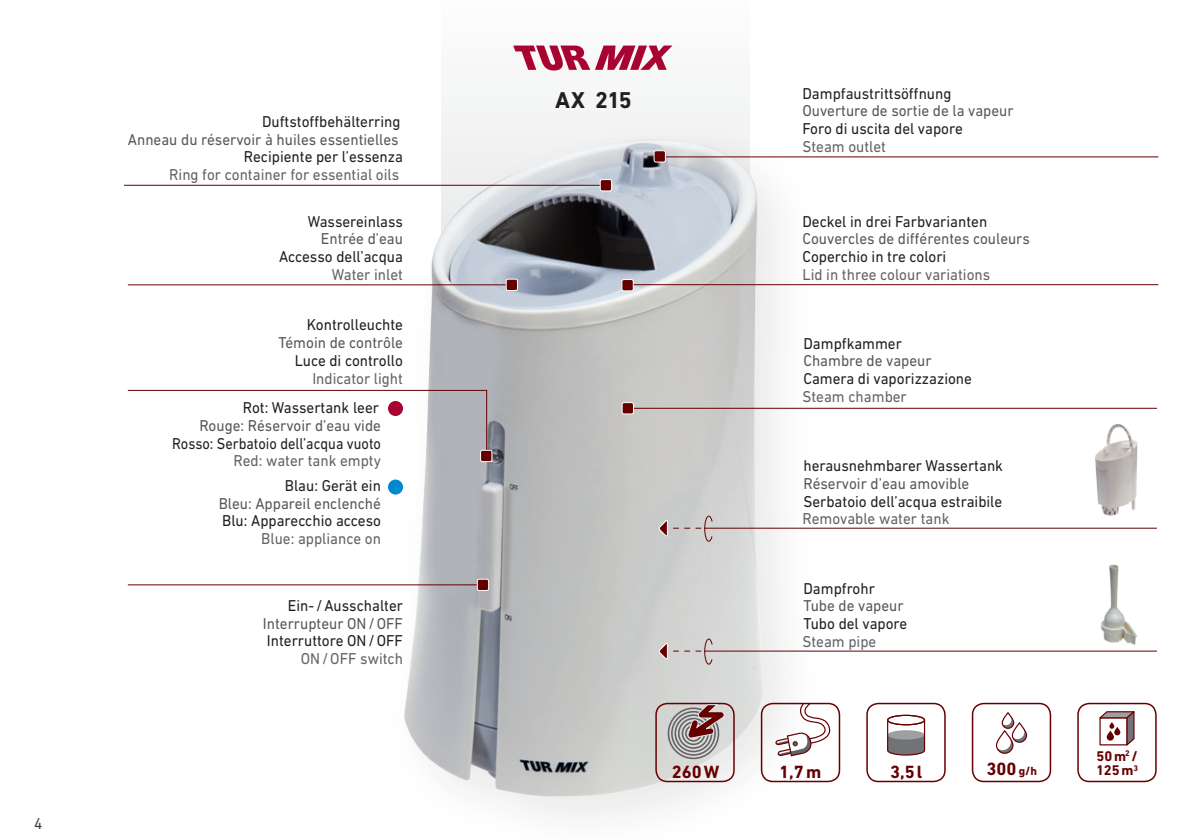
<style>
.page{position:relative;width:1191px;height:840px;background:#fff}
.page>*{position:absolute;margin:0;border:0;box-sizing:border-box;transform-origin:0 0}
.t1{font:700 23.2px "DIN Next LT Pro";color:#231f20}
.t2{font:700 18px "DIN Next LT Pro";color:#600}
.t3{font:16px "DIN Next LT Pro";color:#231f20;scale:.95 1}
.t4{font:16px "DIN Next LT Pro";color:#57585a;scale:.95 1}
.t5{font:16px "DIN Next LT Pro";color:#636366;scale:.95 1}
.t6{font:16px "DIN Next LT Pro";color:#231f20;scale:.9 1}
.t7{font:16px "DIN Next LT Pro";color:#3e3e3f;scale:.95 1}
.t8{font:700 14.2px "DIN Next LT Pro";color:#600}
.t9{font:700 12px "DIN Next LT Pro";color:#600}
</style>
<div class="page">
<div style="left:441px;top:0;width:308px;height:457px;background:#f8f8f9"></div>
<img style="left:375px;top:115px;width:429px;height:701px">
<img style="left:1095px;top:424px;width:43px;height:92px">
<img style="left:1101px;top:564px;width:36px;height:81px">
<div style="left:655px;top:702px;width:79px;height:79px;border:2px solid #600;border-radius:11px"></div>
<div style="left:667px;top:707px;width:52px;height:51px;border:2px solid #636366;border-radius:50%"></div>
<div style="left:671px;top:710px;width:45px;height:45px;border:2px solid #636366;border-radius:50%"></div>
<div style="left:674px;top:714px;width:38px;height:37px;border:2px solid #636366;border-radius:50%"></div>
<div style="left:678px;top:717px;width:31px;height:31px;border:2px solid #636366;border-radius:50%"></div>
<div style="left:681px;top:721px;width:24px;height:23px;border:2px solid #636366;border-radius:50%"></div>
<div style="left:685px;top:724px;width:17px;height:17px;border:2px solid #636366;border-radius:50%"></div>
<svg style="left:687px;top:702px;width:38px;height:37px"></svg>
<div style="left:761px;top:702px;width:79px;height:79px;border:2px solid #600;border-radius:11px"></div>
<svg style="left:773px;top:702px;width:63px;height:54px"></svg>
<div style="left:866px;top:702px;width:79px;height:79px;border:2px solid #600;border-radius:11px"></div>
<div style="left:887px;top:714px;width:38px;height:11px;border:1px solid #600;border-radius:50%"></div>
<svg style="left:887px;top:718px;width:38px;height:37px"></svg>
<div style="left:1077px;top:702px;width:79px;height:79px;border:2px solid #600;border-radius:11px"></div>
<svg style="left:1099px;top:711px;width:36px;height:35px"></svg>
<svg style="left:1106px;top:730px;width:8px;height:10px"></svg>
<svg style="left:1114px;top:726px;width:6px;height:9px"></svg>
<div style="left:971px;top:702px;width:80px;height:79px;border:2px solid #600;border-radius:11px"></div>
<svg style="left:997px;top:714px;width:29px;height:38px"></svg>
<div style="left:1001px;top:711px;width:13px;height:17px;border:1px solid #600;border-radius:6px"></div>
<div style="left:1011px;top:722px;width:16px;height:20px;border:1px solid #600;border-radius:7px"></div>
<div style="left:996px;top:729px;width:17px;height:24px;border:1px solid #600;border-radius:8px"></div>
<svg style="left:127px;top:389px;width:360px;height:67px"></svg>
<hr style="left:128px;top:584px;width:349px;height:1px;background:#600">
<hr style="left:128px;top:284px;width:382px;height:1px;background:#600">
<div style="left:506px;top:279px;width:11px;height:11px;background:#600;border-radius:2px"></div>
<div style="left:506px;top:279px;width:12px;height:11px;border:1px solid #fff;border-radius:2px"></div>
<hr style="left:124px;top:185px;width:480px;height:1px;background:#600">
<hr style="left:627px;top:284px;width:531px;height:1px;background:#600">
<hr style="left:628px;top:407px;width:529px;height:1px;background:#600">
<hr style="left:704px;top:527px;width:453px;height:1px;background:#600">
<hr style="left:704px;top:650px;width:453px;height:1px;background:#600">
<hr style="left:659px;top:156px;width:499px;height:1px;background:#600">
<div style="left:477px;top:579px;width:11px;height:11px;background:#600;border-radius:2px"></div>
<div style="left:477px;top:578px;width:12px;height:12px;border:1px solid #fff;border-radius:2px"></div>
<div style="left:480px;top:450px;width:12px;height:11px;background:#600;border-radius:2px"></div>
<div style="left:480px;top:450px;width:12px;height:11px;border:1px solid #fff;border-radius:2px"></div>
<div style="left:600px;top:179px;width:11px;height:12px;background:#600;border-radius:2px"></div>
<div style="left:600px;top:179px;width:12px;height:12px;border:1px solid #fff;border-radius:2px"></div>
<div style="left:622px;top:279px;width:11px;height:12px;background:#600;border-radius:2px"></div>
<div style="left:621px;top:279px;width:12px;height:12px;border:1px solid #fff;border-radius:2px"></div>
<div style="left:622px;top:402px;width:11px;height:12px;background:#600;border-radius:2px"></div>
<div style="left:622px;top:402px;width:11px;height:12px;border:1px solid #fff;border-radius:2px"></div>
<div style="left:654px;top:151px;width:11px;height:11px;background:#600;border-radius:2px"></div>
<div style="left:654px;top:150px;width:11px;height:12px;border:1px solid #fff;border-radius:2px"></div>
<div style="left:388px;top:479px;width:15px;height:15px;background:#0089cf;border-radius:50%"></div>
<div style="left:388px;top:401px;width:15px;height:15px;background:#a80331;border-radius:50%"></div>
<svg style="left:658px;top:515px;width:55px;height:27px"></svg>
<svg style="left:658px;top:637px;width:55px;height:27px"></svg>
<svg style="left:513px;top:46px;width:159px;height:24px"></svg>
<p class="t7" style="left:34px;top:814px;width:10px">4</p>
<p class="t3" style="left:262px;top:112px;width:147px">Duftstoffbehälterring</p>
<p class="t4" style="left:128px;top:130px;width:286px">Anneau du réservoir à huiles essentielles</p>
<p class="t3" style="left:244px;top:148px;width:169px">Recipiente per l’essenza</p>
<p class="t5" style="left:169px;top:165px;width:244px">Ring for container for essential oils</p>
<p class="t3" style="left:308px;top:212px;width:102px">Wassereinlass</p>
<p class="t4" style="left:321px;top:229px;width:88px">Entrée d’eau</p>
<p class="t3" style="left:279px;top:247px;width:132px">Accesso dell’acqua</p>
<p class="t5" style="left:332px;top:265px;width:76px">Water inlet</p>
<p class="t3" style="left:307px;top:315px;width:103px">Kontrolleuchte</p>
<p class="t4" style="left:278px;top:333px;width:133px">Témoin de contrôle</p>
<p class="t3" style="left:295px;top:351px;width:116px">Luce di controllo</p>
<p class="t5" style="left:312px;top:368px;width:97px">Indicator light</p>
<p class="t3" style="left:243px;top:398px;width:145px">Rot: Wassertank leer</p>
<p class="t4" style="left:199px;top:416px;width:193px">Rouge: Réservoir d’eau vide</p>
<p class="t6" style="left:172px;top:433px;width:233px">Rosso: Serbatoio dell’acqua vuoto</p>
<p class="t5" style="left:233px;top:451px;width:157px">Red: water tank empty</p>
<p class="t3" style="left:285px;top:476px;width:103px">Blau: Gerät ein</p>
<p class="t4" style="left:219px;top:493px;width:172px">Bleu: Appareil enclenché</p>
<p class="t3" style="left:222px;top:511px;width:169px">Blu: Apparecchio acceso</p>
<p class="t5" style="left:261px;top:529px;width:127px">Blue: appliance on</p>
<p class="t3" style="left:288px;top:596px;width:123px">Ein- /Ausschalter</p>
<p class="t4" style="left:263px;top:613px;width:149px">Interrupteur ON/OFF</p>
<p class="t3" style="left:267px;top:631px;width:145px">Interruttore ON/OFF</p>
<p class="t5" style="left:301px;top:649px;width:109px">ON/OFF switch</p>
<h1 class="t1" style="left:555px;top:86px;width:78px">AX 215</h1>
<p class="t3" style="left:802px;top:84px;width:158px">Dampfaustrittsöffnung</p>
<p class="t4" style="left:802px;top:102px;width:224px">Ouverture de sortie de la vapeur</p>
<p class="t3" style="left:802px;top:119px;width:170px">Foro di uscita del vapore</p>
<p class="t5" style="left:802px;top:137px;width:89px">Steam outlet</p>
<p class="t3" style="left:802px;top:212px;width:196px">Deckel in drei Farbvarianten</p>
<p class="t4" style="left:802px;top:229px;width:241px">Couvercles de différentes couleurs</p>
<p class="t3" style="left:802px;top:247px;width:153px">Coperchio in tre colori</p>
<p class="t5" style="left:802px;top:265px;width:199px">Lid in three colour variations</p>
<p class="t3" style="left:803px;top:334px;width:105px">Dampfkammer</p>
<p class="t4" style="left:803px;top:351px;width:136px">Chambre de vapeur</p>
<p class="t3" style="left:803px;top:369px;width:179px">Camera di vaporizzazione</p>
<p class="t5" style="left:802px;top:387px;width:111px">Steam chamber</p>
<p class="t3" style="left:803px;top:456px;width:212px">herausnehmbarer Wassertank</p>
<p class="t4" style="left:803px;top:474px;width:176px">Réservoir d’eau amovible</p>
<p class="t3" style="left:803px;top:491px;width:211px">Serbatoio dell’acqua estraibile</p>
<p class="t5" style="left:802px;top:509px;width:156px">Removable water tank</p>
<p class="t3" style="left:803px;top:578px;width:77px">Dampfrohr</p>
<p class="t4" style="left:803px;top:596px;width:107px">Tube de vapeur</p>
<p class="t3" style="left:803px;top:614px;width:111px">Tubo del vapore</p>
<p class="t5" style="left:802px;top:631px;width:79px">Steam pipe</p>
<p class="t2" style="left:672px;top:760px;width:49px">260W</p>
<p class="t2" style="left:779px;top:760px;width:44px">1,7m</p>
<p class="t2" style="left:890px;top:760px;width:34px">3,5l</p>
<p class="t8" style="left:1096px;top:747px;width:43px">50m<sup>2</sup> /</p>
<p class="t2" style="left:986px;top:758px;width:32px">300</p>
<p class="t8" style="left:1096px;top:761px;width:44px">125m<sup>3</sup></p>
<p class="t9" style="left:1018px;top:763px;width:20px">g/h</p>
</div>
